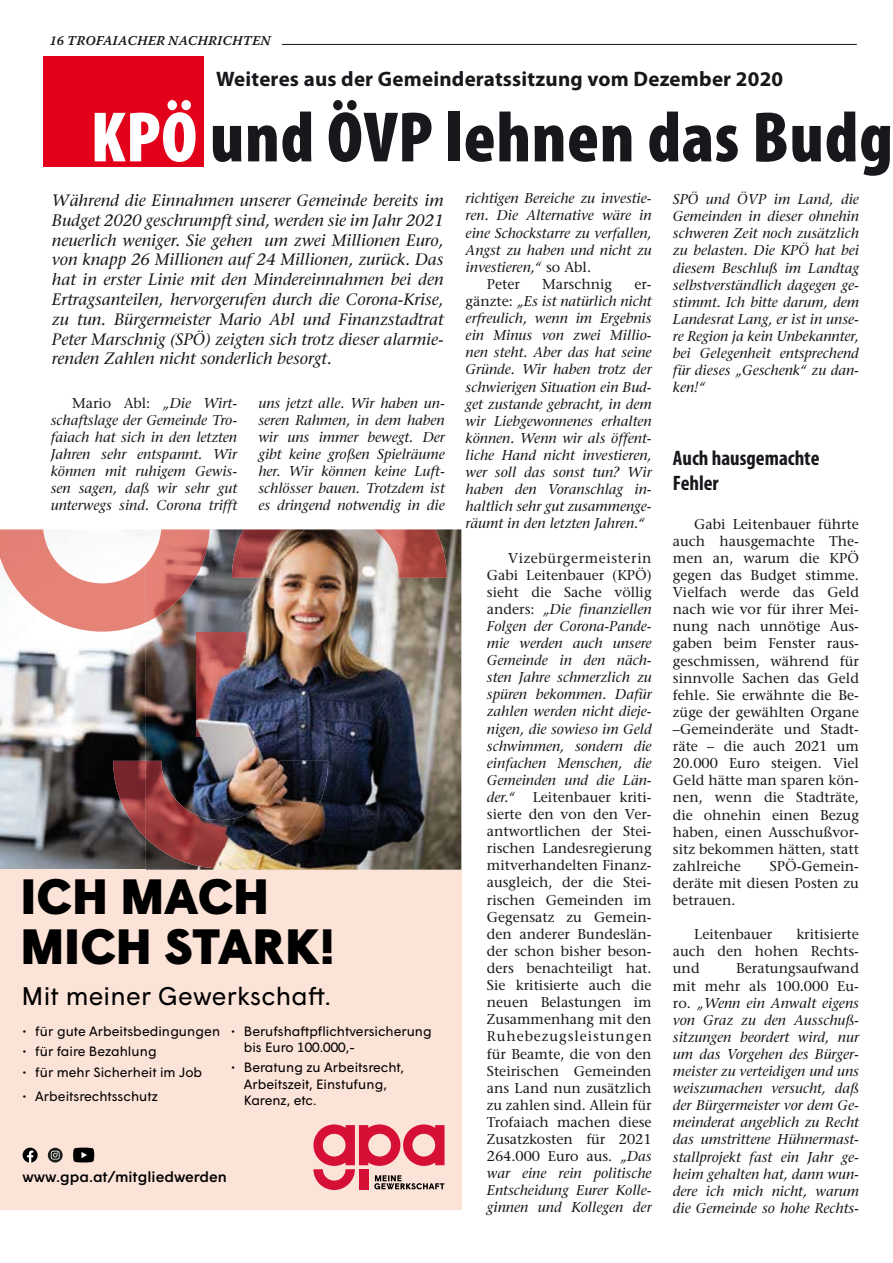
<style>
.page{position:relative;width:893px;height:1263px;background:#fff}
.page>*{position:absolute;margin:0;border:0;box-sizing:border-box;transform-origin:0 0}
.t1{font:900 condensed 72px "Myriad Pro";letter-spacing:.01em;color:#1a171c}
.t2{font:900 49.5px/49.5px "Wigrum";color:#010000}
.t3{font:25.5px "Wigrum";letter-spacing:.01em;color:#010000}
.t4{font:700 21px "Myriad Pro";letter-spacing:.01em;color:#1a171c}
.t5{font:700 condensed 21px/25.2px "Myriad Pro";color:#1a171c}
.t6{font:italic 16.5px/19.8px "Stone Serif";color:#1a171c;text-align:justify}
.t7{font:500 15px "Wigrum";color:#010000}
.t8{font:italic 14.25px/17.1px "Stone Serif";color:#1a171c;text-align:justify}
.t9{font:14.25px/17.1px "Stone Serif";color:#1a171c;text-align:justify}
.t10{font:13.5px/16.2px "Wigrum";color:#010000}
.t11{font:13.5px "Warnock Pro Semibold It Capt";letter-spacing:.01em;color:#1a171c}
.s1{color:#fff}
.s2{font-style:normal}
.s3{font-style:italic}
</style>
<div class="page">
<hr style="left:282px;top:44px;width:575px;height:1px;background:#1a171c">
<img style="left:0;top:642px;width:146px;height:228px">
<div style="left:0;top:870px;width:461px;height:340px;background:#fce3d8"></div>
<svg style="left:313px;top:1124px;width:132px;height:66px"></svg>
<svg style="left:73px;top:1147px;width:21px;height:15px"></svg>
<svg style="left:48px;top:1148px;width:15px;height:14px"></svg>
<svg style="left:51px;top:1151px;width:9px;height:8px"></svg>
<svg style="left:23px;top:1147px;width:15px;height:15px"></svg>
<img style="left:113px;top:761px;width:33px;height:77px">
<img style="left:0;top:529px;width:146px;height:103px">
<img style="left:146px;top:529px;width:315px;height:341px">
<img style="left:146px;top:761px;width:182px;height:107px">
<img style="left:232px;top:529px;width:215px;height:49px">
<img style="left:146px;top:529px;width:64px;height:93px">
<img style="left:196px;top:632px;width:49px;height:105px">
<div style="left:43px;top:56px;width:161px;height:111px;background:#e2001a"></div>
<p class="t11" style="left:50px;top:32px;width:222px">16 TROFAIACHER NACHRICHTEN</p>
<h3 class="t4" style="left:216px;top:65px;width:568px">Weiteres aus der Gemeinderatssitzung vom Dezember 2020</h3>
<h1 class="t1" style="left:91px;top:91px;width:804px"><span class="s1">KPÖ</span> und ÖVP lehnen das Budg</h1>
<p class="t6" style="left:52px;top:190px;width:393px">Während die Einnahmen unserer Gemeinde bereits im Budget 2020 geschrumpft sind, werden sie im Jahr 2021 neuerlich weniger. Sie gehen um zwei Millionen Euro, von knapp 26 Millionen auf 24 Millionen, zurück. Das hat in erster Linie mit den Mindereinnahmen bei den Ertragsanteilen, hervorgerufen durch die Corona-Krise, zu tun. Bürgermeister Mario Abl und Finanzstadtrat Peter Marschnig (SPÖ) zeigten sich trotz dieser alarmie&shy;renden Zahlen nicht sonderlich besorgt.</p>
<p class="t8" style="left:466px;top:190px;width:188px">richtigen Bereiche zu investie-</p>
<p class="t8" style="left:466px;top:207px;width:188px">ren. Die Alternative wäre in</p>
<p class="t8" style="left:466px;top:224px;width:188px">eine Schockstarre zu verfallen,</p>
<p class="t8" style="left:466px;top:241px;width:188px">Angst zu haben und nicht zu</p>
<p class="t8" style="left:466px;top:258px;width:127px">investieren,“ <span class="s2">so Abl.</span></p>
<p class="t9" style="left:487px;top:275px;width:35px">Peter</p>
<p class="t9" style="left:542px;top:275px;width:71px">Marschnig</p>
<p class="t8" style="left:466px;top:275px;width:188px;text-indent:169px"><span class="s2">er&shy;gänzte:</span> „Es ist natürlich nicht erfreulich, wenn im Ergebnis ein Minus von zwei Millio&shy;nen steht. Aber das hat seine Gründe. Wir haben trotz der schwierigen Situation ein Bud&shy;get zustande gebracht, in dem wir Liebgewonnenes erhalten können. Wenn wir als öffent&shy;liche Hand nicht investieren, wer soll das sonst tun? Wir haben den Voranschlag in&shy;haltlich sehr gut zusammenge&shy;räumt in den letzten Jahren.“</p>
<p class="t9" style="left:487px;top:549px;width:166px;text-indent:21px">Vizebürgermeisterin Gabi Leitenbauer (KPÖ) sieht die Sache völlig anders: <span class="s3">„Die finanziellen Folgen der Corona-Pande&shy;mie werden auch unsere Gemeinde in den näch&shy;sten Jahre schmerzlich zu spüren bekommen. Dafür zahlen werden nicht dieje&shy;nigen, die sowieso im Geld schwimmen, sondern die einfachen Menschen, die Gemeinden und die Län&shy;der.“</span> Leitenbauer kriti&shy;sierte den von den Ver&shy;antwortlichen der Stei&shy;rischen Landesregierung mitverhandelten Finanz&shy;ausgleich, der die Stei&shy;rischen Gemeinden im Gegensatz zu Gemein&shy;den anderer Bundeslän&shy;der schon bisher beson&shy;ders benachteiligt hat.<br>Sie kritisierte auch die neuen Belastungen im Zusammenhang mit den Ruhebezugsleistungen für Beamte, die von den Steirischen Gemeinden ans Land nun zusätzlich zu zahlen sind. Allein für Trofaiach machen diese Zusatzkosten für 2021<br>264.000 Euro aus. <span class="s3">„Das war eine rein politische Entscheidung Eurer Kolle&shy;ginnen und Kollegen der</span></p>
<p class="t8" style="left:51px;top:394px;width:188px;text-indent:21px"><span class="s2">Mario Abl:</span> „Die Wirt&shy;schaftslage der Gemeinde Tro&shy;faiach hat sich in den letzten Jahren sehr entspannt. Wir können mit ruhigem Gewis&shy;sen sagen, daß wir sehr gut unterwegs sind. Corona trifft</p>
<p class="t8" style="left:258px;top:394px;width:188px">uns jetzt alle. Wir haben un&shy;seren Rahmen, in dem haben wir uns immer bewegt. Der gibt keine großen Spielräume her. Wir können keine Luft&shy;schlösser bauen. Trotzdem ist es dringend notwendig in die</p>
<h2 class="t2" style="left:20px;top:869px;width:316px">ICH MACH<br>MICH STARK!</h2>
<h3 class="t3" style="left:21px;top:976px;width:311px">Mit meiner Gewerkschaft.</h3>
<p class="t10" style="left:244px;top:1022px;width:190px;text-indent:-13px">• Berufshaftpflichtversicherung bis Euro 100.000,-</p>
<p class="t10" style="left:244px;top:1058px;width:162px;text-indent:-13px">• Beratung zu Arbeitsrecht,<br>Arbeitszeit, Einstufung,<br>Karenz, etc.</p>
<p class="t10" style="left:22px;top:1022px;width:199px">• für gute Arbeitsbedingungen</p>
<p class="t10" style="left:22px;top:1042px;width:136px">• für faire Bezahlung</p>
<p class="t10" style="left:22px;top:1063px;width:181px">• für mehr Sicherheit im Job</p>
<p class="t10" style="left:22px;top:1087px;width:137px">• Arbeitsrechtsschutz</p>
<p class="t7" style="left:22px;top:1166px;width:206px">www.gpa.at/mitgliedwerden</p>
<p class="t8" style="left:673px;top:191px;width:188px">SPÖ und ÖVP im Land, die Gemeinden in dieser ohnehin schweren Zeit noch zusätzlich zu belasten. Die KPÖ hat bei diesem Beschluß im Landtag selbstverständlich dagegen ge&shy;stimmt. Ich bitte darum, dem Landesrat Lang, er ist in unse&shy;re Region ja kein Unbekannter, bei Gelegenheit entsprechend für dieses „Geschenk“ zu dan&shy;ken!“</p>
<h3 class="t5" style="left:673px;top:445px;width:148px">Auch hausgemachte<br>Fehler</h3>
<p class="t9" style="left:673px;top:515px;width:188px;text-indent:21px">Gabi Leitenbauer führte auch hausgemachte The&shy;men an, warum die KPÖ gegen das Budget stimme.<br>Vielfach werde das Geld nach wie vor für ihrer Mei&shy;nung nach unnötige Aus&shy;gaben beim Fenster raus&shy;geschmissen, während für sinnvolle Sachen das Geld fehle. Sie erwähnte die Be&shy;züge der gewählten Organe –Gemeinderäte und Stadt&shy;räte – die auch 2021 um 20.000 Euro steigen. Viel Geld hätte man sparen kön&shy;nen, wenn die Stadträte, die ohnehin einen Bezug haben, einen Ausschußvor&shy;sitz bekommen hätten, statt zahlreiche</p>
<p class="t9" style="left:673px;top:857px;width:188px;text-indent:97px">SPÖ-Gemein&shy;deräte mit diesen Posten zu betrauen.</p>
<p class="t9" style="left:694px;top:925px;width:80px">Leitenbauer</p>
<p class="t9" style="left:673px;top:925px;width:188px;text-indent:123px">kritisierte auch den hohen Rechts&shy;und</p>
<p class="t8" style="left:673px;top:960px;width:188px;text-indent:63px"><span class="s2">Beratungsaufwand mit mehr als 100.000 Eu&shy;ro.</span> „Wenn ein Anwalt eigens von Graz zu den Ausschuß&shy;sitzungen beordert wird, nur um das Vorgehen des Bürger&shy;meister zu verteidigen und uns weiszumachen versucht, daß der Bürgermeister vor dem Ge&shy;meinderat angeblich zu Recht das umstrittene Hühnermast&shy;stallprojekt fast ein Jahr ge&shy;heim gehalten hat, dann wun&shy;dere ich mich nicht, warum die Gemeinde so hohe Rechts-</p>
</div>
